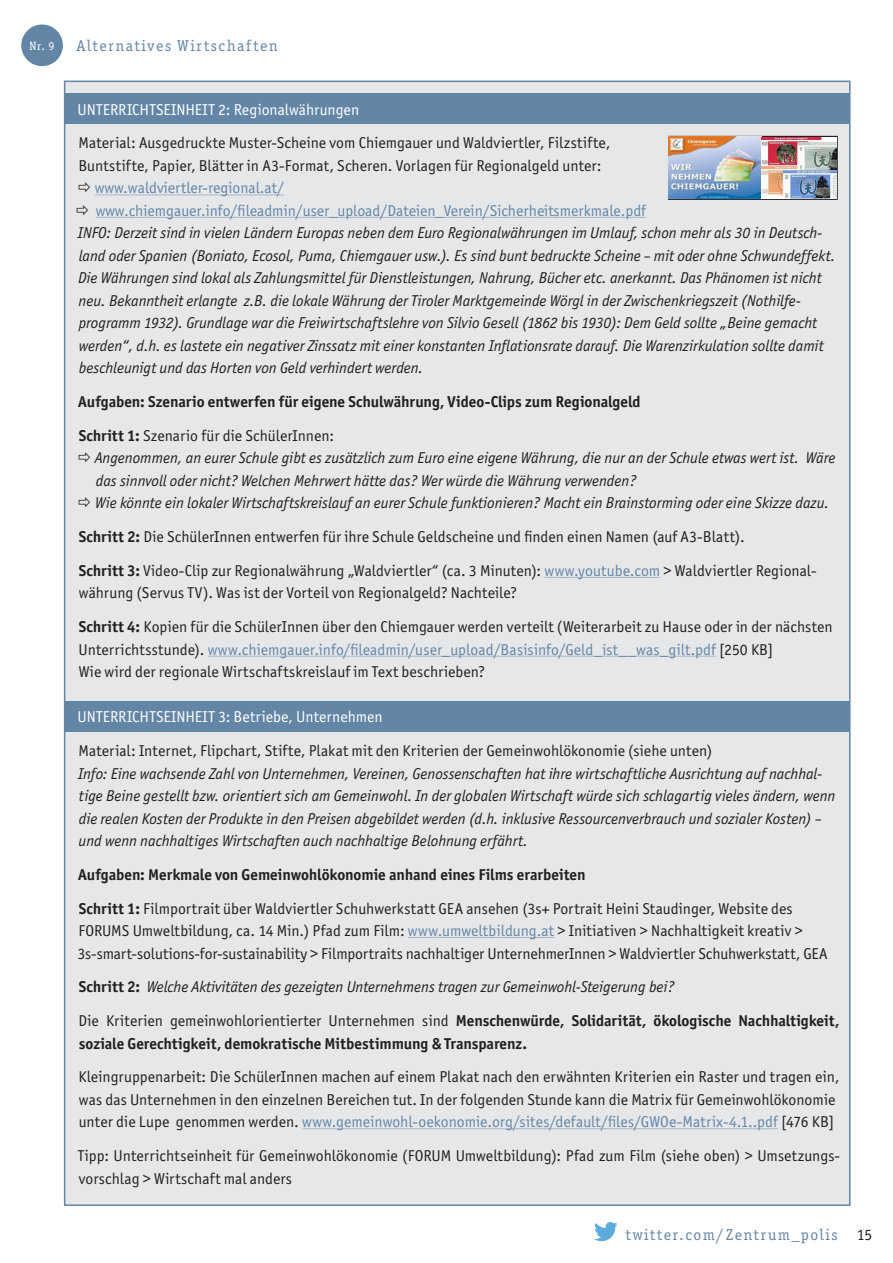
<style>
.page{position:relative;width:893px;height:1263px;background:#fff}
.page>*{position:absolute;margin:0;border:0;box-sizing:border-box;transform-origin:0 0}
.t1{font:15.75px/22.5px "Officina San ITC";letter-spacing:.005em;color:#231f20}
.t2{font:italic 15.75px/22.5px "Officina San ITC";color:#231f20}
.t3{font:700 15.75px/33.8px "Officina San ITC";color:#231f20}
.t4{font:15.75px/22.5px "Officina San ITC";color:#6486a6}
.t5{font:15.75px "Officina San ITC";letter-spacing:.005em;color:#fff}
.t6{font:15.75px "Officina Ser ITC";letter-spacing:.1em;color:#6486a6}
.t7{font:15.75px "Officina Ser ITC";color:#231f20}
.t8{font:12px "Officina Ser ITC";color:#fff}
.s1{font-weight:400}
.s2{font-weight:700}
.s3{color:#6486a6}
.s4{font-weight:700;font-style:normal}
.s5{font-style:normal}
</style>
<div class="page">
<div style="left:63px;top:80px;width:788px;height:1126px;background:#e6e7e9"></div>
<div style="left:668px;top:136px;width:170px;height:64px;border:2px solid #231f20"></div>
<img style="left:668px;top:137px;width:169px;height:62px">
<div style="left:65px;top:93px;width:784px;height:31px;background:#6486a6"></div>
<div style="left:65px;top:701px;width:784px;height:31px;background:#6486a6"></div>
<div style="left:22px;top:25px;width:40px;height:40px;background:#6486a6;border-radius:50%"></div>
<div style="left:21px;top:25px;width:42px;height:41px;border:2px solid #6486a6;border-radius:50%"></div>
<svg style="left:594px;top:1222px;width:24px;height:19px"></svg>
<svg style="left:77px;top:205px;width:11px;height:10px"></svg>
<svg style="left:79px;top:453px;width:11px;height:10px"></svg>
<svg style="left:79px;top:498px;width:11px;height:10px"></svg>
<p class="t8" style="left:30px;top:39px;width:26px">Nr. 9</p>
<p class="t6" style="left:77px;top:37px;width:203px">Alternatives Wirtschaften</p>
<p class="t5" style="left:78px;top:100px;width:283px">UNTERRICHTSEINHEIT 2: Regionalwährungen</p>
<p class="t1" style="left:78px;top:132px;width:533px">Material: Ausgedruckte Muster-Scheine vom Chiemgauer und Waldviertler, Filzstifte,<br>Buntstifte, Papier, Blätter in A3-Format, Scheren. Vorlagen für Regionalgeld unter:</p>
<p class="t4" style="left:95px;top:177px;width:552px">www.waldviertler-regional.at/ www.chiemgauer.info/fileadmin/user_upload/Dateien_Verein/Sicherheitsmerkmale.pdf</p>
<p class="t2" style="left:78px;top:222px;width:759px">INFO: Derzeit sind in vielen Ländern Europas neben dem Euro Regionalwährungen im Umlauf, schon mehr als 30 in Deutsch&shy;land oder Spanien (Boniato, Ecosol, Puma, Chiemgauer usw.). Es sind bunt bedruckte Scheine – mit oder ohne Schwundeffekt.<br>Die Währungen sind lokal als Zahlungsmittel für Dienstleistungen, Nahrung, Bücher etc. anerkannt. Das Phänomen ist nicht neu. Bekanntheit erlangte z.B. die lokale Währung der Tiroler Marktgemeinde Wörgl in der Zwischenkriegszeit (Nothilfe&shy;programm 1932). Grundlage war die Freiwirtschaftslehre von Silvio Gesell (1862 bis 1930): Dem Geld sollte „Beine gemacht werden“, d.h. es lastete ein negativer Zinssatz mit einer konstanten Inflationsrate darauf. Die Warenzirkulation sollte damit beschleunigt und das Horten von Geld verhindert werden.</p>
<p class="t3" style="left:78px;top:385px;width:564px">Aufgaben: Szenario entwerfen für eigene Schulwährung, Video-Clips zum Regionalgeld<br>Schritt 1: <span class="s1">Szenario für die SchülerInnen:</span></p>
<p class="t2" style="left:95px;top:447px;width:742px">Angenommen, an eurer Schule gibt es zusätzlich zum Euro eine eigene Währung, die nur an der Schule etwas wert ist. Wäre das sinnvoll oder nicht? Welchen Mehrwert hätte das? Wer würde die Währung verwenden?<br>Wie könnte ein lokaler Wirtschaftskreislauf an eurer Schule funktionieren? Macht ein Brainstorming oder eine Skizze dazu.</p>
<p class="t1" style="left:79px;top:520px;width:739px;line-height:33.8px"><span class="s2">Schritt 2:</span> Die SchülerInnen entwerfen für ihre Schule Geldscheine und finden einen Namen (auf A3-Blatt).<br><span class="s2">Schritt 3:</span> Video-Clip zur Regionalwährung „Waldviertler“ (ca. 3 Minuten): <span class="s3">www.youtube.com</span> &gt; Waldviertler Regional-</p>
<p class="t1" style="left:79px;top:576px;width:755px;line-height:33.8px">währung (Servus TV). Was ist der Vorteil von Regionalgeld? Nachteile?<br><span class="s2">Schritt 4:</span> Kopien für die SchülerInnen über den Chiemgauer werden verteilt (Weiterarbeit zu Hause oder in der nächsten</p>
<p class="t1" style="left:79px;top:638px;width:696px">Unterrichtsstunde). <span class="s3">www.chiemgauer.info/fileadmin/user_upload/Basisinfo/Geld_ist__was_gilt.pdf</span> [250 KB]<br>Wie wird der regionale Wirtschaftskreislauf im Text beschrieben?</p>
<p class="t5" style="left:78px;top:708px;width:307px">UNTERRICHTSEINHEIT 3: Betriebe, Unternehmen</p>
<p class="t1" style="left:79px;top:739px;width:635px">Material: Internet, Flipchart, Stifte, Plakat mit den Kriterien der Gemeinwohlökonomie (siehe unten)</p>
<p class="t2" style="left:78px;top:762px;width:759px">Info: Eine wachsende Zahl von Unternehmen, Vereinen, Genossenschaften hat ihre wirtschaftliche Ausrichtung auf nachhal&shy;tige Beine gestellt bzw. orientiert sich am Gemeinwohl. In der globalen Wirtschaft würde sich schlagartig vieles ändern, wenn die realen Kosten der Produkte in den Preisen abgebildet werden (d.h. inklusive Ressourcenverbrauch und sozialer Kosten) – und wenn nachhaltiges Wirtschaften auch nachhaltige Belohnung erfährt.</p>
<p class="t1" style="left:78px;top:857px;width:716px;line-height:33.8px"><span class="s2">Aufgaben: Merkmale von Gemeinwohlökonomie anhand eines Films erarbeiten<br>Schritt 1:</span> Filmportrait über Waldviertler Schuhwerkstatt GEA ansehen (3s+ Portrait Heini Staudinger, Website des</p>
<p class="t1" style="left:78px;top:919px;width:751px">FORUMS Umweltbildung, ca. 14 Min.) Pfad zum Film: <span class="s3">www.umweltbildung.at</span> &gt; Initiativen &gt; Nachhaltigkeit kreativ &gt;<br>3s-smart-solutions-for-sustainability &gt; Filmportraits nachhaltiger UnternehmerInnen &gt; Waldviertler Schuhwerkstatt, GEA</p>
<p class="t2" style="left:78px;top:970px;width:762px;line-height:33.8px"><span class="s4">Schritt 2:</span> Welche Aktivitäten des gezeigten Unternehmens tragen zur Gemeinwohl-Steigerung bei?<br><span class="s5">Die Kriterien gemeinwohlorientierter Unternehmen sind</span> <span class="s4">Menschenwürde, Solidarität, ökologische Nachhaltigkeit,</span></p>
<p class="t3" style="left:79px;top:1026px;width:450px">soziale Gerechtigkeit, demokratische Mitbestimmung &amp; Transparenz.</p>
<p class="t1" style="left:78px;top:1066px;width:762px">Kleingruppenarbeit: Die SchülerInnen machen auf einem Plakat nach den erwähnten Kriterien ein Raster und tragen ein, was das Unternehmen in den einzelnen Bereichen tut. In der folgenden Stunde kann die Matrix für Gemeinwohlökonomie unter die Lupe genommen werden. <span class="s3">www.gemeinwohl-oekonomie.org/sites/default/files/GWOe-Matrix-4.1..pdf</span> [476 KB]</p>
<p class="t1" style="left:78px;top:1144px;width:764px">Tipp: Unterrichtseinheit für Gemeinwohlökonomie (FORUM Umweltbildung): Pfad zum Film (siehe oben) &gt; Umsetzungs&shy;vorschlag &gt; Wirtschaft mal anders</p>
<p class="t6" style="left:626px;top:1225px;width:213px">twitter.com/Zentrum_polis</p>
<p class="t7" style="left:857px;top:1225px;width:17px">15</p>
</div>
